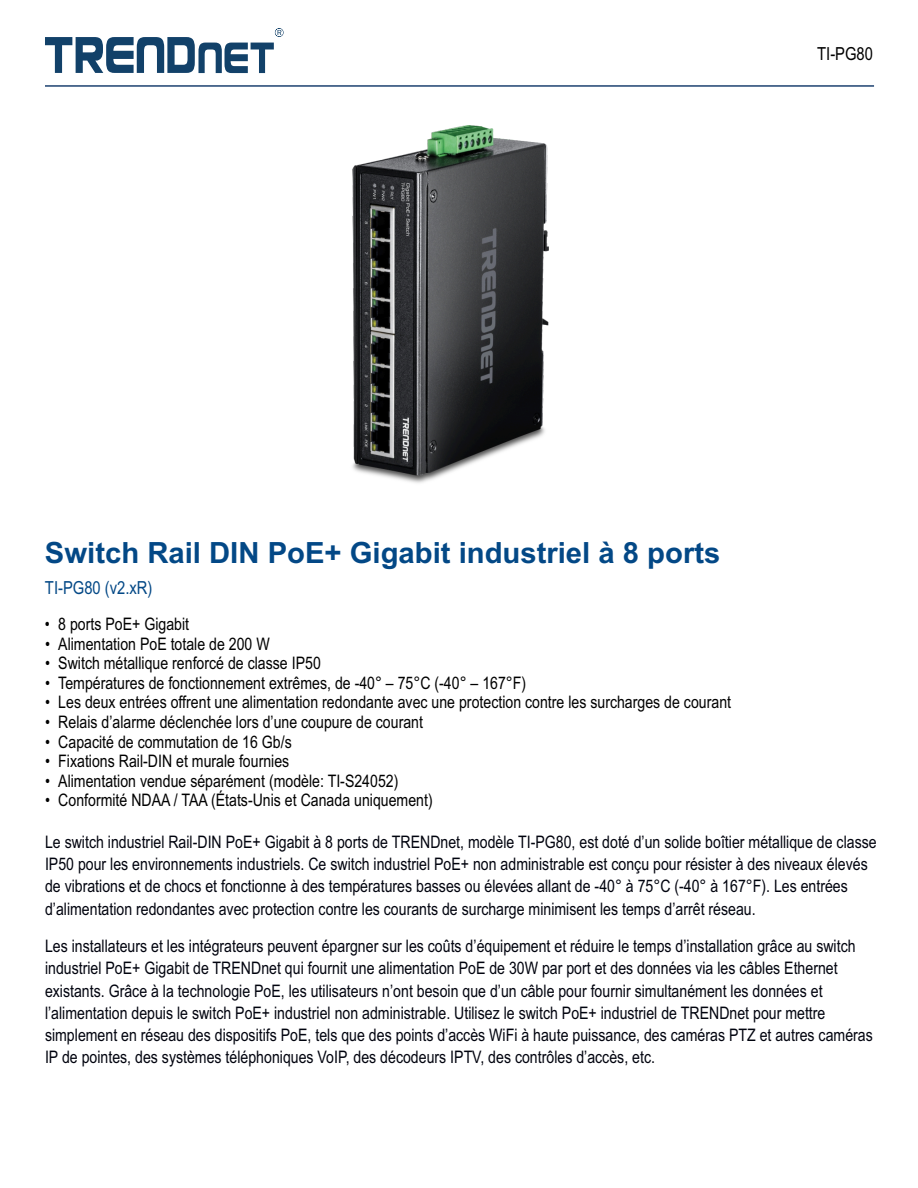
<style>
.page{position:relative;width:918px;height:1188px;background:#fff}
.page>*{position:absolute;margin:0;border:0;box-sizing:border-box;transform-origin:0 0}
.t1{font:700 29.25px "Arial";color:#034886}
.t2{font:18px "Arial Narrow";color:#034886}
.t3{font:18px "Arial Narrow";color:#000}
.t4{font:17.25px/22.2px "Arial Narrow";color:#00030e}
.t5{font:17.25px "Arial Narrow";color:#000}
</style>
<div class="page">
<svg style="left:45px;top:28px;width:239px;height:45px"></svg>
<hr style="left:45px;top:85px;width:829px;height:2px;background:#32537d">
<img style="left:352px;top:126px;width:197px;height:357px">
<p class="t3" style="left:817px;top:47px;width:57px">TI-PG80</p>
<h1 class="t1" style="left:45px;top:541px;width:677px">Switch Rail DIN PoE+ Gigabit industriel à 8 ports</h1>
<p class="t2" style="left:45px;top:580px;width:109px">TI-PG80 (v2.xR)</p>
<p class="t5" style="left:45px;top:618px;width:146px">• 8 ports PoE+ Gigabit</p>
<p class="t5" style="left:45px;top:637px;width:226px">• Alimentation PoE totale de 200 W</p>
<p class="t5" style="left:45px;top:657px;width:277px">• Switch métallique renforcé de classe IP50</p>
<p class="t5" style="left:45px;top:676px;width:483px">• Températures de fonctionnement extrêmes, de -40° – 75°C (-40° – 167°F)</p>
<p class="t5" style="left:45px;top:696px;width:688px">• Les deux entrées offrent une alimentation redondante avec une protection contre les surcharges de courant</p>
<p class="t5" style="left:45px;top:715px;width:380px">• Relais d’alarme déclenchée lors d’une coupure de courant</p>
<p class="t5" style="left:45px;top:735px;width:248px">• Capacité de commutation de 16 Gb/s</p>
<p class="t5" style="left:45px;top:754px;width:246px">• Fixations Rail-DIN et murale fournies</p>
<p class="t5" style="left:45px;top:774px;width:355px">• Alimentation vendue séparément (modèle: TI-S24052)</p>
<p class="t5" style="left:45px;top:794px;width:389px">• Conformité NDAA / TAA (États-Unis et Canada uniquement)</p>
<p class="t4" style="left:45px;top:832px;width:833px">Le switch industriel Rail-DIN PoE+ Gigabit à 8 ports de TRENDnet, modèle TI-PG80, est doté d’un solide boîtier métallique de classe IP50 pour les environnements industriels. Ce switch industriel PoE+ non administrable est conçu pour résister à des niveaux élevés de vibrations et de chocs et fonctionne à des températures basses ou élevées allant de -40° à 75°C (-40° à 167°F). Les entrées d’alimentation redondantes avec protection contre les courants de surcharge minimisent les temps d’arrêt réseau.</p>
<p class="t4" style="left:45px;top:937px;width:829px">Les installateurs et les intégrateurs peuvent épargner sur les coûts d’équipement et réduire le temps d’installation grâce au switch industriel PoE+ Gigabit de TRENDnet qui fournit une alimentation PoE de 30W par port et des données via les câbles Ethernet existants. Grâce à la technologie PoE, les utilisateurs n’ont besoin que d’un câble pour fournir simultanément les données et l’alimentation depuis le switch PoE+ industriel non administrable. Utilisez le switch PoE+ industriel de TRENDnet pour mettre simplement en réseau des dispositifs PoE, tels que des points d’accès WiFi à haute puissance, des caméras PTZ et autres caméras IP de pointes, des systèmes téléphoniques VoIP, des décodeurs IPTV, des contrôles d’accès, etc.</p>
</div>
